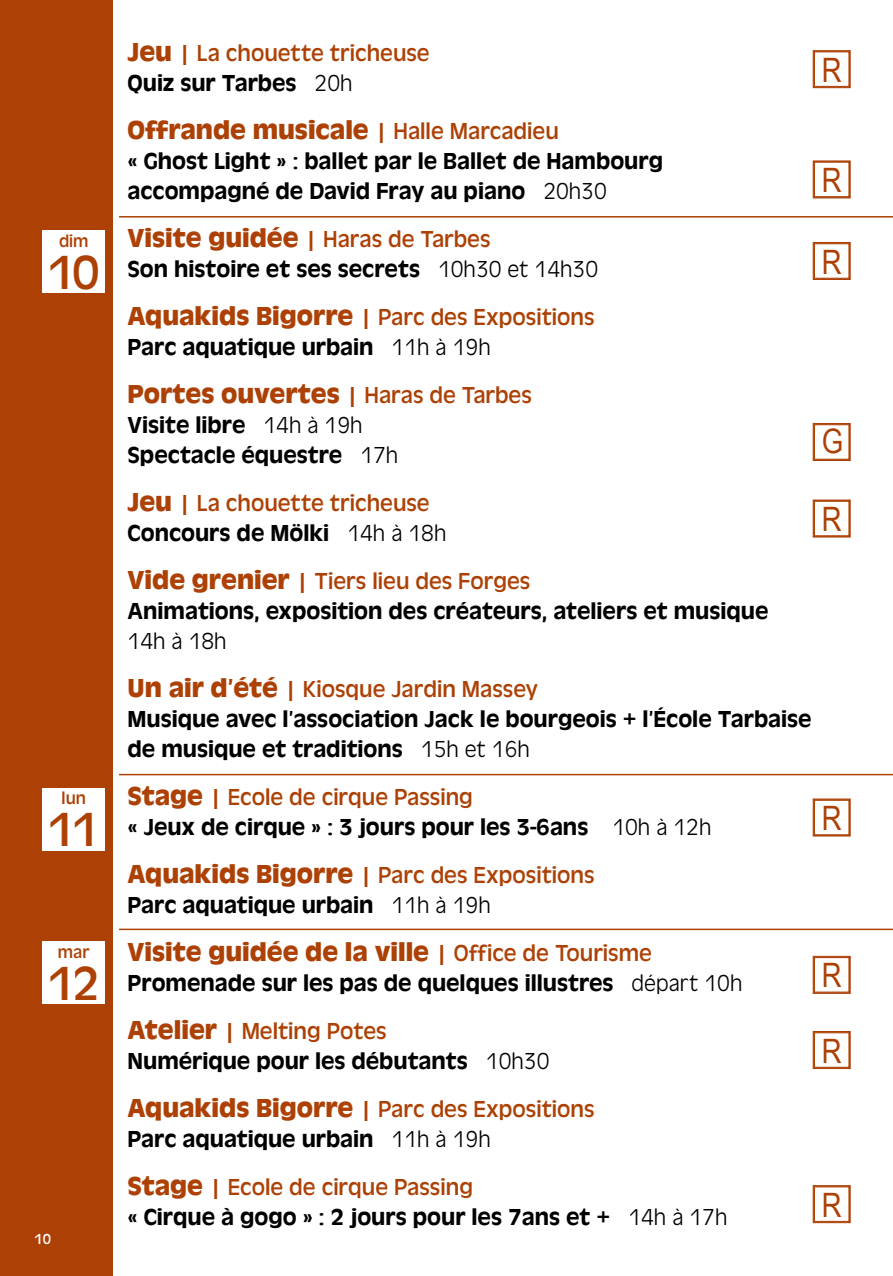
<style>
.page{position:relative;width:893px;height:1276px;background:#fff}
.page>*{position:absolute;margin:0;border:0;box-sizing:border-box;transform-origin:0 0}
.t1{font:49.8px "Antique Oli";color:#ad4105}
.t2{font:33.6px "Arial Narrow Special G1";color:#ad4105}
.t3{font:700 27px "Antique Oli";color:#ad4105}
.t4{font:500 24px/30px "Antique Oli";color:#000}
.t5{font:24px/30px "Antique Oli";color:#ad4105}
.t6{font:18px "Antique Oli";color:#ad4105}
.t7{font:15px "Antique Oli";color:#fff}
.s1{font-weight:700;font-size:27px}
.s2{font-weight:500;color:#000}
.s3{font-weight:300;color:#000}
.s4{font-weight:400;font-size:24px}
.s5{font-weight:300}
.s6{font-weight:700;font-size:27px;color:#ad4105}
.s7{font-weight:400;color:#ad4105}
</style>
<div class="page">
<div style="left:0;top:0;width:113px;height:1276px;background:#ad4105"></div>
<hr style="left:119px;top:216px;width:774px;height:1px;background:#ad4105">
<hr style="left:119px;top:774px;width:774px;height:1px;background:#ad4105">
<hr style="left:119px;top:928px;width:774px;height:2px;background:#ad4105">
<svg style="left:813px;top:50px;width:38px;height:38px"></svg>
<div style="left:814px;top:51px;width:36px;height:36px;border:1px solid #ad4105"></div>
<div style="left:814px;top:52px;width:35px;height:35px;border:1px solid #ad4105"></div>
<svg style="left:813px;top:160px;width:38px;height:38px"></svg>
<div style="left:814px;top:161px;width:36px;height:36px;border:1px solid #ad4105"></div>
<div style="left:814px;top:162px;width:35px;height:35px;border:1px solid #ad4105"></div>
<div style="left:43px;top:230px;width:62px;height:63px;background:#fff"></div>
<svg style="left:813px;top:242px;width:38px;height:38px"></svg>
<div style="left:814px;top:243px;width:36px;height:36px;border:1px solid #ad4105"></div>
<div style="left:814px;top:243px;width:35px;height:35px;border:1px solid #ad4105"></div>
<svg style="left:813px;top:423px;width:38px;height:38px"></svg>
<div style="left:814px;top:424px;width:36px;height:36px;border:1px solid #ad4105"></div>
<div style="left:814px;top:424px;width:35px;height:35px;border:1px solid #ad4105"></div>
<svg style="left:813px;top:499px;width:38px;height:38px"></svg>
<div style="left:814px;top:500px;width:36px;height:36px;border:1px solid #ad4105"></div>
<div style="left:814px;top:501px;width:35px;height:35px;border:1px solid #ad4105"></div>
<div style="left:43px;top:787px;width:62px;height:63px;background:#fff"></div>
<svg style="left:813px;top:798px;width:38px;height:38px"></svg>
<div style="left:814px;top:799px;width:36px;height:36px;border:1px solid #ad4105"></div>
<div style="left:814px;top:800px;width:35px;height:35px;border:1px solid #ad4105"></div>
<div style="left:43px;top:941px;width:62px;height:63px;background:#fff"></div>
<svg style="left:813px;top:956px;width:38px;height:38px"></svg>
<div style="left:814px;top:957px;width:36px;height:36px;border:1px solid #ad4105"></div>
<div style="left:814px;top:957px;width:35px;height:35px;border:1px solid #ad4105"></div>
<svg style="left:813px;top:1031px;width:38px;height:38px"></svg>
<div style="left:814px;top:1032px;width:36px;height:36px;border:1px solid #ad4105"></div>
<div style="left:814px;top:1032px;width:35px;height:35px;border:1px solid #ad4105"></div>
<svg style="left:813px;top:1185px;width:38px;height:38px"></svg>
<div style="left:814px;top:1186px;width:36px;height:36px;border:1px solid #ad4105"></div>
<div style="left:814px;top:1186px;width:35px;height:35px;border:1px solid #ad4105"></div>
<p class="t5" style="left:128px;top:39px;width:304px"><span class="s1">Jeu</span> | La chouette tricheuse<br><span class="s2">Quiz sur Tarbes</span> <span class="s3">20h</span></p>
<p class="t3" style="left:128px;top:115px;width:433px">Offrande musicale <span class="s4">| Halle Marcadieu</span></p>
<p class="t4" style="left:128px;top:147px;width:537px">« Ghost Light » : ballet par le Ballet de Hambourg accompagné de David Fray au piano <span class="s5">20h30</span></p>
<p class="t4" style="left:128px;top:225px;width:472px"><span class="s6">Visite guidée</span> <span class="s7">| Haras de Tarbes<br></span>Son histoire et ses secrets <span class="s5">10h30 et 14h30</span></p>
<p class="t5" style="left:128px;top:303px;width:469px"><span class="s1">Aquakids Bigorre</span> | Parc des Expositions<br><span class="s2">Parc aquatique urbain</span> <span class="s3">11h à 19h</span></p>
<p class="t3" style="left:128px;top:379px;width:406px">Portes ouvertes <span class="s4">| Haras de Tarbes</span></p>
<p class="t4" style="left:128px;top:410px;width:272px">Visite libre <span class="s5">14h à 19h<br></span>Spectacle équestre <span class="s5">17h</span></p>
<p class="t5" style="left:128px;top:488px;width:320px"><span class="s1">Jeu</span> | La chouette tricheuse<br><span class="s2">Concours de Mölki</span> <span class="s3">14h à 18h</span></p>
<p class="t4" style="left:128px;top:566px;width:642px"><span class="s6">Vide grenier</span> <span class="s7">| Tiers lieu des Forges<br></span>Animations, exposition des créateurs, ateliers et musique</p>
<p class="t5" style="left:128px;top:617px;width:412px;line-height:48px"><span class="s3">14h à 18h<br></span><span class="s1">Un air d’été</span> | Kiosque Jardin Massey</p>
<p class="t4" style="left:128px;top:704px;width:686px">Musique avec l’association Jack le bourgeois + l’École Tarbaise de musique et traditions <span class="s5">15h et 16h</span></p>
<p class="t4" style="left:128px;top:782px;width:585px"><span class="s6">Stage</span> <span class="s7">| Ecole de cirque Passing<br></span>« Jeux de cirque » : 3 jours pour les 3-6ans <span class="s5">10h à 12h</span></p>
<p class="t5" style="left:128px;top:860px;width:469px"><span class="s1">Aquakids Bigorre</span> | Parc des Expositions<br><span class="s2">Parc aquatique urbain</span> <span class="s3">11h à 19h</span></p>
<p class="t3" style="left:128px;top:937px;width:526px">Visite guidée de la ville <span class="s4">| Office de Tourisme</span></p>
<p class="t4" style="left:128px;top:959px;width:616px;line-height:48px">Promenade sur les pas de quelques illustres <span class="s5">départ 10h<br></span><span class="s6">Atelier</span> <span class="s7">| Melting Potes</span></p>
<p class="t4" style="left:128px;top:1037px;width:469px;line-height:48px">Numérique pour les débutants <span class="s5">10h30<br></span><span class="s6">Aquakids Bigorre</span> <span class="s7">| Parc des Expositions</span></p>
<p class="t5" style="left:128px;top:1115px;width:365px;line-height:48px"><span class="s2">Parc aquatique urbain</span> <span class="s3">11h à 19h<br></span><span class="s1">Stage</span> | Ecole de cirque Passing</p>
<p class="t4" style="left:128px;top:1202px;width:601px">« Cirque à gogo » : 2 jours pour les 7ans et + <span class="s5">14h à 17h</span></p>
<h2 class="t2" style="left:822px;top:48px;width:21px">R</h2>
<h2 class="t2" style="left:822px;top:158px;width:21px">R</h2>
<p class="t6" style="left:59px;top:231px;width:31px">dim</p>
<h1 class="t1" style="left:48px;top:244px;width:53px">10</h1>
<h2 class="t2" style="left:822px;top:240px;width:21px">R</h2>
<h2 class="t2" style="left:822px;top:419px;width:23px">G</h2>
<h2 class="t2" style="left:822px;top:497px;width:21px">R</h2>
<p class="t6" style="left:62px;top:788px;width:26px">lun</p>
<h1 class="t1" style="left:48px;top:802px;width:53px">11</h1>
<h2 class="t2" style="left:822px;top:796px;width:21px">R</h2>
<p class="t6" style="left:58px;top:942px;width:33px">mar</p>
<h1 class="t1" style="left:48px;top:956px;width:53px">12</h1>
<h2 class="t2" style="left:822px;top:953px;width:21px">R</h2>
<h2 class="t2" style="left:822px;top:1028px;width:21px">R</h2>
<h2 class="t2" style="left:822px;top:1182px;width:21px">R</h2>
<p class="t7" style="left:35px;top:1230px;width:18px">10</p>
</div>
